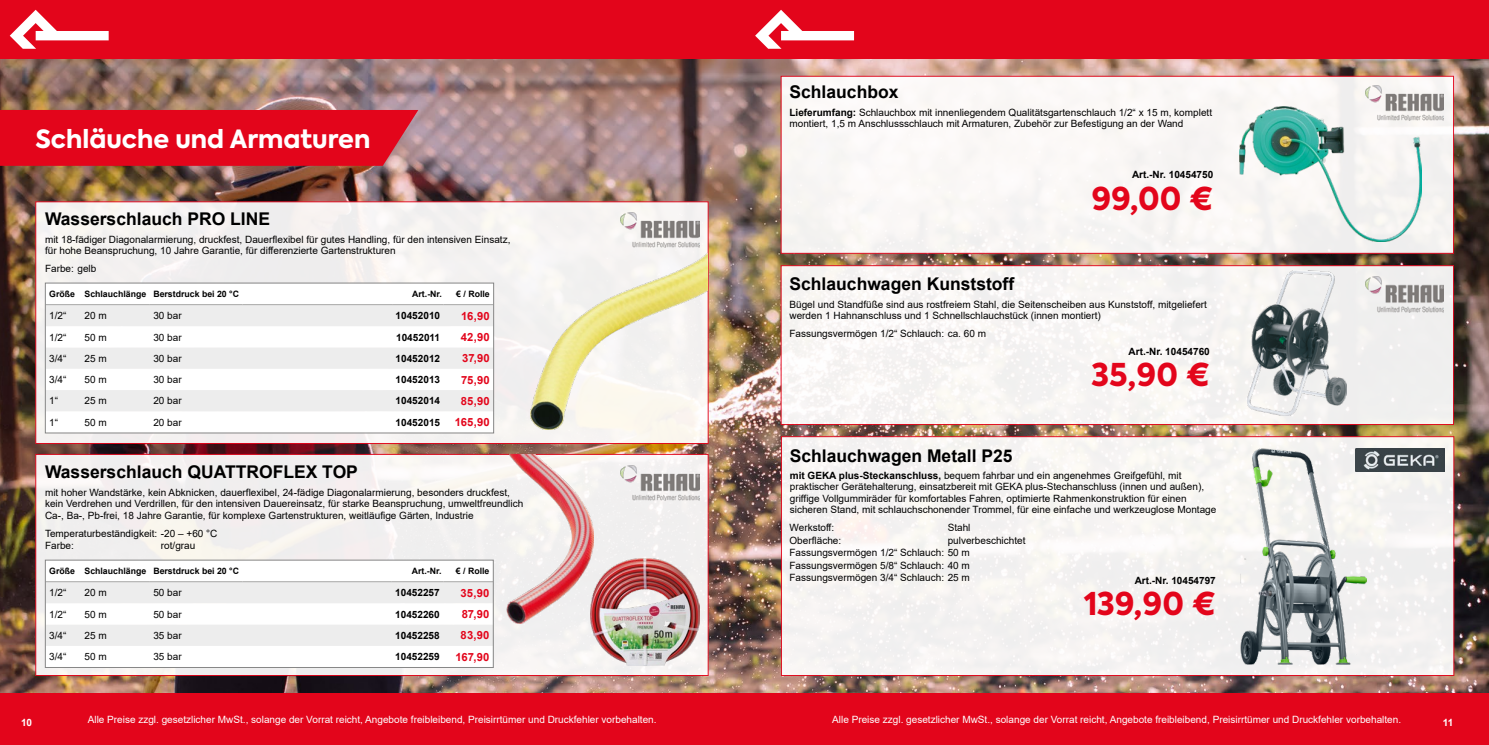
<style>
.page{position:relative;width:1489px;height:745px;background:#fff}
.page>*{position:absolute;margin:0;border:0;box-sizing:border-box;transform-origin:0 0}
.t1{font:800 31.25px "Axiforma";letter-spacing:-.005em;color:#e3051b}
.t2{font:800 25px "Axiforma";color:#fff}
.t3{font:700 17.5px "Arial";color:#000}
.t4{font:700 11.25px "Arial";letter-spacing:.015em;color:#e3051b}
.t5{font:10px/11.2px "Arial";color:#000}
.t6{font:10px "Arial";color:#fff}
.t7{font:700 10px "Arial";color:#000}
.t8{font:700 10px "Arial";color:#fff}
.t9{font:700 8.75px "Arial";color:#000}
.s1{font-weight:700}
</style>
<div class="page">
<img style="left:0;top:58px;width:1488px;height:635px">
<div style="left:0;top:693px;width:1488px;height:51px;background:#e3051b"></div>
<div style="left:0;top:0;width:750px;height:58px;background:#e3051b"></div>
<svg style="left:10px;top:10px;width:99px;height:39px"></svg>
<div style="left:738px;top:0;width:750px;height:58px;background:#e3051b"></div>
<svg style="left:755px;top:10px;width:99px;height:39px"></svg>
<div style="left:780px;top:76px;width:673px;height:177px;background:#faf7f5"></div>
<div style="left:781px;top:436px;width:672px;height:239px;background:#f5f3f2;border:1px solid #e3051b"></div>
<div style="left:780px;top:265px;width:673px;height:159px;background:#f7f4f3;border:1px solid #e3051b"></div>
<div style="left:0;top:110px;width:418px;height:56px;background:#e3051b"></div>
<div style="left:35px;top:201px;width:673px;height:242px;background:#f3f1f0;border:1px solid #e3051b"></div>
<div style="left:35px;top:454px;width:673px;height:221px;background:#f2efef;border:1px solid #e3051b"></div>
<img style="left:620px;top:212px;width:79px;height:36px">
<img style="left:530px;top:253px;width:177px;height:176px">
<div style="left:47px;top:284px;width:445px;height:20px;background:#fff"></div>
<svg style="left:47px;top:305px;width:445px;height:1px"></svg>
<svg style="left:47px;top:326px;width:445px;height:105px;fill:#fff"></svg>
<hr style="left:46px;top:304px;width:35px;height:1px;background:#a8a8a7">
<hr style="left:81px;top:304px;width:69px;height:1px;background:#a8a8a7">
<hr style="left:150px;top:304px;width:93px;height:1px;background:#a8a8a7">
<hr style="left:243px;top:304px;width:149px;height:1px;background:#a8a8a7">
<hr style="left:392px;top:304px;width:51px;height:1px;background:#a8a8a7">
<hr style="left:443px;top:304px;width:50px;height:1px;background:#a8a8a7">
<div style="left:45px;top:282px;width:449px;height:151px;border:1px solid #878787"></div>
<img style="left:620px;top:465px;width:79px;height:35px">
<img style="left:495px;top:454px;width:99px;height:169px">
<img style="left:590px;top:558px;width:109px;height:107px">
<svg style="left:47px;top:561px;width:444px;height:104px"></svg>
<hr style="left:46px;top:581px;width:35px;height:1px;background:#a8a8a7">
<hr style="left:81px;top:581px;width:69px;height:1px;background:#a8a8a7">
<hr style="left:150px;top:581px;width:93px;height:1px;background:#a8a8a7">
<hr style="left:243px;top:581px;width:149px;height:1px;background:#a8a8a7">
<hr style="left:392px;top:581px;width:51px;height:1px;background:#a8a8a7">
<hr style="left:443px;top:581px;width:50px;height:1px;background:#a8a8a7">
<div style="left:45px;top:559px;width:448px;height:108px;border:1px solid #878787"></div>
<img style="left:1365px;top:85px;width:78px;height:36px">
<img style="left:1239px;top:106px;width:182px;height:135px">
<img style="left:1365px;top:277px;width:78px;height:35px">
<img style="left:1247px;top:270px;width:98px;height:145px">
<img style="left:1366px;top:448px;width:78px;height:23px">
<img style="left:1240px;top:448px;width:126px;height:216px">
<h2 class="t2" style="left:35px;top:121px;width:336px">Schläuche und Armaturen</h2>
<h3 class="t3" style="left:45px;top:207px;width:226px">Wasserschlauch PRO LINE</h3>
<p class="t5" style="left:45px;top:234px;width:467px">mit 18-fädiger Diagonalarmierung, druckfest, Dauerflexibel für gutes Handling, für den intensiven Einsatz, für hohe Beanspruchung, 10 Jahre Garantie, für differenzierte Gartenstrukturen</p>
<p class="t5" style="left:45px;top:263px;width:53px">Farbe: gelb</p>
<p class="t9" style="left:49px;top:288px;width:191px">Größe Schlauchlänge Berstdruck bei 20 °C</p>
<p class="t9" style="left:412px;top:288px;width:31px">Art.-Nr.</p>
<p class="t9" style="left:456px;top:288px;width:35px">€ / Rolle</p>
<p class="t5" style="left:49px;top:310px;width:19px">1/2“</p>
<p class="t5" style="left:84px;top:310px;width:24px">20 m</p>
<p class="t5" style="left:153px;top:310px;width:30px">30 bar</p>
<p class="t7" style="left:395px;top:308px;width:46px">10452010</p>
<p class="t4" style="left:461px;top:307px;width:30px">16,90</p>
<p class="t5" style="left:49px;top:331px;width:19px">1/2“</p>
<p class="t5" style="left:84px;top:331px;width:24px">50 m</p>
<p class="t5" style="left:153px;top:331px;width:30px">30 bar</p>
<p class="t7" style="left:396px;top:330px;width:45px">10452011</p>
<p class="t4" style="left:461px;top:329px;width:30px">42,90</p>
<p class="t5" style="left:49px;top:352px;width:19px">3/4“</p>
<p class="t5" style="left:84px;top:352px;width:24px">25 m</p>
<p class="t5" style="left:153px;top:352px;width:30px">30 bar</p>
<p class="t7" style="left:395px;top:351px;width:46px">10452012</p>
<p class="t4" style="left:462px;top:350px;width:29px">37,90</p>
<p class="t5" style="left:49px;top:373px;width:19px">3/4“</p>
<p class="t5" style="left:84px;top:373px;width:24px">50 m</p>
<p class="t5" style="left:153px;top:373px;width:30px">30 bar</p>
<p class="t7" style="left:395px;top:372px;width:46px">10452013</p>
<p class="t4" style="left:461px;top:371px;width:30px">75,90</p>
<p class="t5" style="left:49px;top:395px;width:10px">1“</p>
<p class="t5" style="left:84px;top:395px;width:24px">25 m</p>
<p class="t5" style="left:153px;top:395px;width:30px">20 bar</p>
<p class="t7" style="left:395px;top:393px;width:46px">10452014</p>
<p class="t4" style="left:461px;top:392px;width:30px">85,90</p>
<p class="t5" style="left:49px;top:416px;width:10px">1“</p>
<p class="t5" style="left:84px;top:416px;width:24px">50 m</p>
<p class="t5" style="left:153px;top:416px;width:30px">20 bar</p>
<p class="t7" style="left:395px;top:415px;width:46px">10452015</p>
<p class="t4" style="left:455px;top:414px;width:36px">165,90</p>
<h3 class="t3" style="left:45px;top:459px;width:314px">Wasserschlauch QUATTROFLEX TOP</h3>
<p class="t5" style="left:45px;top:486px;width:480px">mit hoher Wandstärke, kein Abknicken, dauerflexibel, 24-fädige Diagonalarmierung, besonders druckfest, kein Verdrehen und Verdrillen, für den intensiven Dauereinsatz, für starke Beanspruchung, umweltfreundlich<br>Ca-, Ba-, Pb-frei, 18 Jahre Garantie, für komplexe Gartenstrukturen, weitläufige Gärten, Industrie</p>
<p class="t5" style="left:45px;top:527px;width:174px;line-height:12.4px">Temperaturbeständigkeit: -20 – +60 °C<br>Farbe:</p>
<p class="t5" style="left:161px;top:539px;width:36px">rot/grau</p>
<p class="t9" style="left:49px;top:564px;width:191px">Größe Schlauchlänge Berstdruck bei 20 °C</p>
<p class="t9" style="left:412px;top:564px;width:31px">Art.-Nr.</p>
<p class="t9" style="left:456px;top:564px;width:35px">€ / Rolle</p>
<p class="t5" style="left:49px;top:586px;width:19px">1/2“</p>
<p class="t5" style="left:84px;top:586px;width:24px">20 m</p>
<p class="t5" style="left:153px;top:586px;width:30px">50 bar</p>
<p class="t7" style="left:395px;top:585px;width:46px">10452257</p>
<p class="t4" style="left:460px;top:584px;width:30px">35,90</p>
<p class="t5" style="left:49px;top:608px;width:19px">1/2“</p>
<p class="t5" style="left:84px;top:608px;width:24px">50 m</p>
<p class="t5" style="left:153px;top:608px;width:30px">50 bar</p>
<p class="t7" style="left:395px;top:606px;width:46px">10452260</p>
<p class="t4" style="left:461px;top:605px;width:29px">87,90</p>
<p class="t5" style="left:49px;top:629px;width:19px">3/4“</p>
<p class="t5" style="left:84px;top:629px;width:24px">25 m</p>
<p class="t5" style="left:153px;top:629px;width:30px">35 bar</p>
<p class="t7" style="left:395px;top:628px;width:46px">10452258</p>
<p class="t4" style="left:460px;top:627px;width:30px">83,90</p>
<p class="t5" style="left:49px;top:650px;width:19px">3/4“</p>
<p class="t5" style="left:84px;top:650px;width:24px">50 m</p>
<p class="t5" style="left:153px;top:650px;width:30px">35 bar</p>
<p class="t7" style="left:395px;top:649px;width:46px">10452259</p>
<p class="t4" style="left:455px;top:648px;width:35px">167,90</p>
<h3 class="t3" style="left:789px;top:80px;width:110px">Schlauchbox</h3>
<p class="t5" style="left:789px;top:107px;width:424px"><span class="s1">Lieferumfang:</span> Schlauchbox mit innenliegendem Qualitätsgartenschlauch 1/2“ x 15 m, komplett montiert, 1,5 m Anschlussschlauch mit Armaturen, Zubehör zur Befestigung an der Wand</p>
<p class="t7" style="left:1131px;top:168px;width:83px">Art.-Nr. 10454750</p>
<h1 class="t1" style="left:1091px;top:176px;width:123px">99,00 €</h1>
<h3 class="t3" style="left:789px;top:271px;width:226px">Schlauchwagen Kunststoff</h3>
<p class="t5" style="left:789px;top:298px;width:419px">Bügel und Standfüße sind aus rostfreiem Stahl, die Seitenscheiben aus Kunststoff, mitgeliefert werden 1 Hahnanschluss und 1 Schnellschlauchstück (innen montiert)</p>
<p class="t5" style="left:789px;top:328px;width:198px">Fassungsvermögen 1/2“ Schlauch: ca. 60 m</p>
<p class="t7" style="left:1128px;top:344px;width:83px">Art.-Nr. 10454760</p>
<h1 class="t1" style="left:1091px;top:353px;width:120px">35,90 €</h1>
<h3 class="t3" style="left:789px;top:442px;width:224px">Schlauchwagen Metall P25</h3>
<p class="t5" style="left:789px;top:469px;width:428px"><span class="s1">mit GEKA plus-Steckanschluss,</span> bequem fahrbar und ein angenehmes Greifgefühl, mit praktischer Gerätehalterung, einsatzbereit mit GEKA plus-Stechanschluss (innen und außen), griffige Vollgummiräder für komfortables Fahren, optimierte Rahmenkonstruktion für einen sicheren Stand, mit schlauchschonender Trommel, für eine einfache und werkzeuglose Montage</p>
<p class="t5" style="left:789px;top:522px;width:46px">Werkstoff:</p>
<p class="t5" style="left:947px;top:522px;width:24px">Stahl</p>
<p class="t5" style="left:789px;top:534px;width:53px">Oberfläche:</p>
<p class="t5" style="left:789px;top:533px;width:237px;line-height:12.4px;text-indent:158px">pulverbeschichtet Fassungsvermögen 1/2“ Schlauch: 50 m Fassungsvermögen 5/8“ Schlauch: 40 m Fassungsvermögen 3/4“ Schlauch: 25 m</p>
<p class="t7" style="left:1134px;top:573px;width:83px">Art.-Nr. 10454797</p>
<h1 class="t1" style="left:1083px;top:581px;width:133px">139,90 €</h1>
<p class="t8" style="left:21px;top:715px;width:12px">10</p>
<p class="t6" style="left:88px;top:712px;width:570px">Alle Preise zzgl. gesetzlicher MwSt., solange der Vorrat reicht, Angebote freibleibend, Preisirrtümer und Druckfehler vorbehalten.</p>
<p class="t6" style="left:832px;top:712px;width:570px">Alle Preise zzgl. gesetzlicher MwSt., solange der Vorrat reicht, Angebote freibleibend, Preisirrtümer und Druckfehler vorbehalten.</p>
<p class="t8" style="left:1442px;top:715px;width:12px">11</p>
</div>
